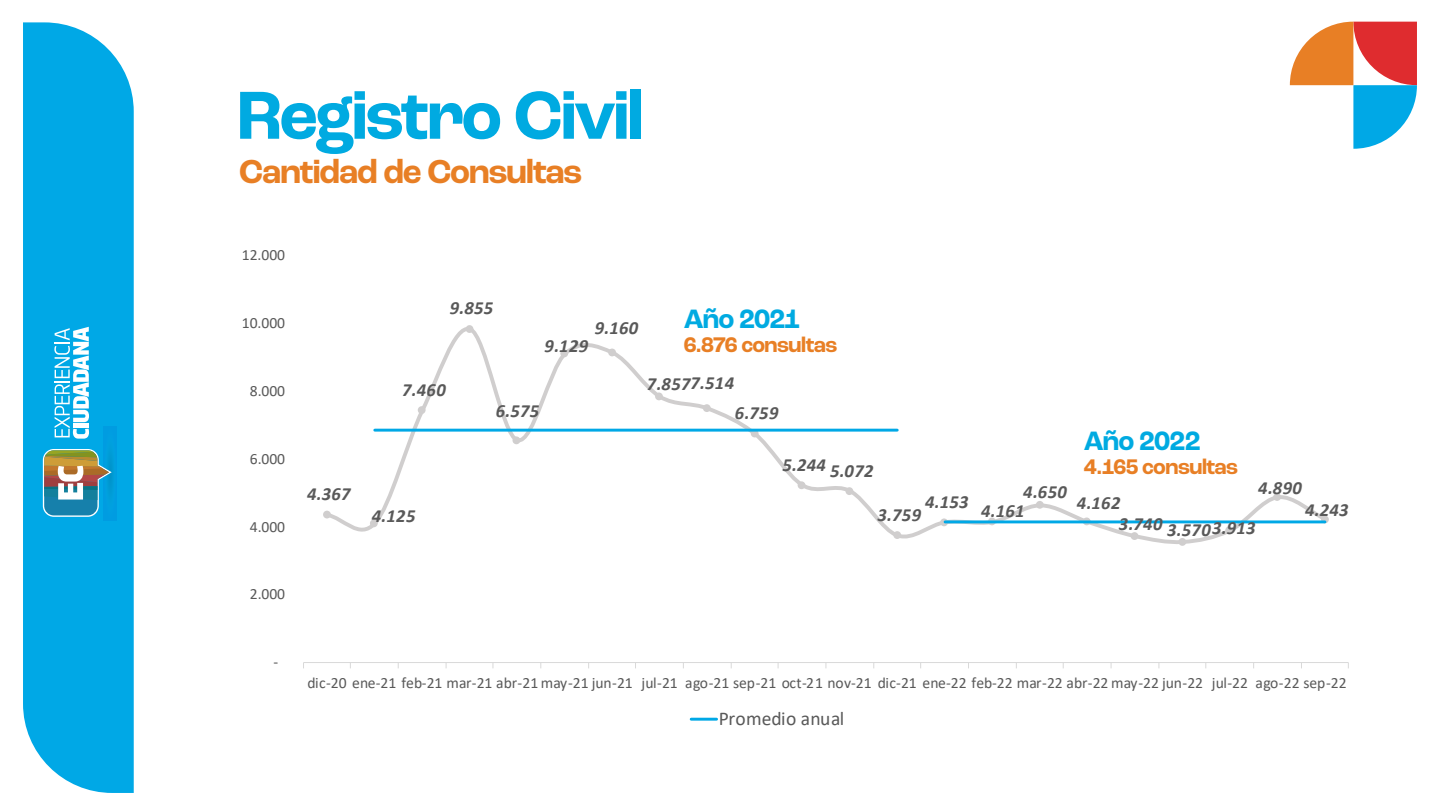
<style>
.page{position:relative;width:1440px;height:810px;background:#fff}
.page>*{position:absolute;margin:0;border:0;box-sizing:border-box;transform-origin:0 0}
.t1{font:700 71.25px "Roc Grotesk";letter-spacing:-.045em;color:#00aae1;scale:.96 1}
.t2{font:700 34.88px "Roc Grotesk";letter-spacing:-.03em;color:#e87f25;scale:.96 1}
.t3{font:700 27.9px "Roc Grotesk";letter-spacing:-.035em;color:#00aae1;scale:.96 1}
.t4{font:700 22.2px "Roc Grotesk";letter-spacing:-.025em;color:#e87f25;scale:.96 1}
.t5{font:19.5px "Calibri";color:#595959}
.t6{font:italic 700 18.52px/24.8px "Calibri";letter-spacing:.02em;color:#595959}
.t7{font:15.6px "Calibri";letter-spacing:-.005em;color:#595959}
</style>
<div class="page">
<div style="left:23px;top:22px;width:111px;height:771px;background:#00a8e6"></div>
<svg style="left:1290px;top:22px;width:127px;height:127px"></svg>
<svg style="left:54px;top:327px;width:35px;height:112px"></svg>
<div style="left:104px;top:427px;width:13px;height:93px;background:#009ee1;border-radius:50%"></div>
<div style="left:106px;top:438px;width:9px;height:70px;background:#00a0dd;border-radius:50%"></div>
<div style="left:107px;top:450px;width:7px;height:47px;background:#009cd6;border-radius:50%"></div>
<div style="left:108px;top:456px;width:5px;height:35px;background:#0099d2;border-radius:50%"></div>
<svg style="left:43px;top:449px;width:69px;height:68px"></svg>
<hr style="left:304px;top:662px;width:1044px;height:1px;background:#d9d9d9">
<svg style="left:323px;top:325px;width:1006px;height:220px"></svg>
<div style="left:323px;top:511px;width:8px;height:7px;background:#d0cece;border-radius:50%"></div>
<div style="left:370px;top:519px;width:8px;height:8px;background:#d0cece;border-radius:50%"></div>
<div style="left:418px;top:406px;width:8px;height:8px;background:#d0cece;border-radius:50%"></div>
<div style="left:466px;top:325px;width:7px;height:8px;background:#d0cece;border-radius:50%"></div>
<div style="left:513px;top:436px;width:7px;height:8px;background:#d0cece;border-radius:50%"></div>
<div style="left:560px;top:350px;width:8px;height:7px;background:#d0cece;border-radius:50%"></div>
<div style="left:608px;top:349px;width:8px;height:7px;background:#d0cece;border-radius:50%"></div>
<div style="left:655px;top:393px;width:8px;height:7px;background:#d0cece;border-radius:50%"></div>
<div style="left:703px;top:404px;width:8px;height:8px;background:#d0cece;border-radius:50%"></div>
<div style="left:751px;top:430px;width:8px;height:7px;background:#d0cece;border-radius:50%"></div>
<div style="left:798px;top:481px;width:7px;height:8px;background:#d0cece;border-radius:50%"></div>
<div style="left:845px;top:487px;width:8px;height:8px;background:#d0cece;border-radius:50%"></div>
<div style="left:893px;top:531px;width:8px;height:8px;background:#d0cece;border-radius:50%"></div>
<svg style="left:940px;top:518px;width:8px;height:8px"></svg>
<svg style="left:988px;top:518px;width:8px;height:7px"></svg>
<div style="left:1036px;top:501px;width:8px;height:8px;background:#d0cece;border-radius:50%"></div>
<svg style="left:1083px;top:518px;width:8px;height:7px"></svg>
<div style="left:1131px;top:532px;width:7px;height:8px;background:#d0cece;border-radius:50%"></div>
<div style="left:1178px;top:538px;width:8px;height:8px;background:#d0cece;border-radius:50%"></div>
<div style="left:1225px;top:526px;width:8px;height:8px;background:#d0cece;border-radius:50%"></div>
<div style="left:1273px;top:493px;width:8px;height:8px;background:#d0cece;border-radius:50%"></div>
<div style="left:1321px;top:516px;width:8px;height:7px;background:#d0cece;border-radius:50%"></div>
<hr style="left:375px;top:429px;width:522px;height:3px;background:#00a8e6">
<hr style="left:945px;top:520px;width:380px;height:3px;background:#00a8e6">
<hr style="left:691px;top:718px;width:26px;height:3px;background:#00a8e6">
<h1 class="t1" style="left:237px;top:71px;width:424px">Registro Civil</h1>
<h2 class="t2" style="left:239px;top:150px;width:359px">Cantidad de Consultas</h2>
<p class="t7" style="left:242px;top:244px;width:45px">12.000</p>
<p class="t7" style="left:242px;top:312px;width:45px">10.000</p>
<p class="t7" style="left:250px;top:380px;width:37px">8.000</p>
<p class="t7" style="left:250px;top:448px;width:37px">6.000</p>
<p class="t7" style="left:250px;top:516px;width:37px">4.000</p>
<p class="t7" style="left:250px;top:583px;width:37px">2.000</p>
<p class="t6" style="left:307px;top:481px;width:45px">4.367</p>
<p class="t6" style="left:450px;top:295px;width:45px">9.855</p>
<p class="t6" style="left:595px;top:314px;width:45px">9.160</p>
<p class="t6" style="left:545px;top:333px;width:45px">9.129</p>
<h3 class="t3" style="left:684px;top:302px;width:123px">Año 2021</h3>
<h3 class="t4" style="left:684px;top:331px;width:162px">6.876 consultas</h3>
<p class="t6" style="left:402px;top:376px;width:45px">7.460</p>
<p class="t6" style="left:496px;top:398px;width:45px">6.575</p>
<p class="t6" style="left:647px;top:370px;width:89px">7.8577.514</p>
<p class="t6" style="left:735px;top:400px;width:45px">6.759</p>
<p class="t6" style="left:372px;top:503px;width:45px">4.125</p>
<p class="t6" style="left:782px;top:454px;width:93px">5.244 5.072</p>
<p class="t6" style="left:925px;top:489px;width:45px">4.153</p>
<p class="t6" style="left:878px;top:502px;width:45px">3.759</p>
<p class="t6" style="left:1023px;top:479px;width:45px">4.650</p>
<p class="t6" style="left:981px;top:497px;width:45px">4.161</p>
<h3 class="t3" style="left:1084px;top:423px;width:123px">Año 2022</h3>
<h3 class="t4" style="left:1084px;top:452px;width:162px">4.165 consultas</h3>
<p class="t6" style="left:1258px;top:475px;width:45px">4.890</p>
<p class="t6" style="left:1119px;top:490px;width:138px;text-indent:-42px">4.162<br>3.740 3.5703.913</p>
<p class="t6" style="left:1305px;top:497px;width:45px">4.243</p>
<p class="t7" style="left:274px;top:651px;width:6px">-</p>
<p class="t7" style="left:307px;top:672px;width:1041px">dic-20 ene-21 feb-21 mar-21 abr-21 may-21 jun-21 jul-21 ago-21 sep-21 oct-21 nov-21 dic-21 ene-22 feb-22 mar-22 abr-22may-22 jun-22 jul-22 ago-22 sep-22</p>
<p class="t5" style="left:719px;top:705px;width:127px">Promedio anual</p>
</div>
